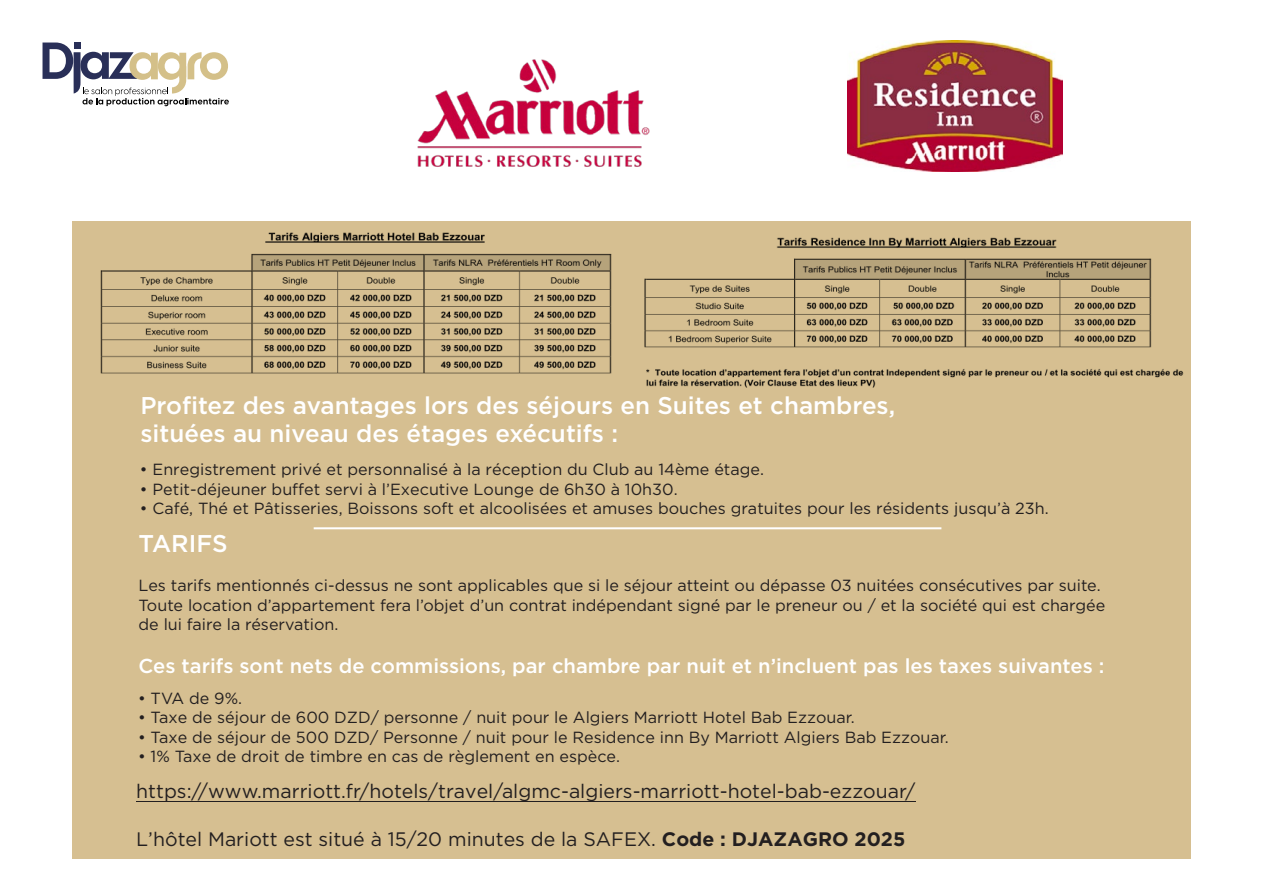
<style>
.page{position:relative;width:1263px;height:893px;background:#fff}
.page>*{position:absolute;margin:0;border:0;box-sizing:border-box;transform-origin:0 0}
.t1{font:500 24.15px/28.7px "Gotham";color:#fff}
.t2{font:500 20.25px "Gotham";color:#fff}
.t3{font:19.5px "Gotham";color:#231f20}
.t4{font:16.2px/19.4px "Gotham";color:#231f20}
.s1{font-weight:700}
</style>
<div class="page">
<svg style="left:43px;top:43px;width:186px;height:63px"></svg>
<img style="left:417px;top:59px;width:233px;height:108px">
<img style="left:848px;top:41px;width:214px;height:131px">
<div style="left:72px;top:222px;width:1119px;height:637px;background:#d6bf91"></div>
<hr style="left:314px;top:527px;width:627px;height:2px;background:#fff">
<img style="left:100px;top:232px;width:512px;height:142px">
<img style="left:644px;top:237px;width:540px;height:151px">
<hr style="left:136px;top:801px;width:779px;height:1px;background:#231f20">
<p class="t1" style="left:140px;top:391px;width:756px">Profitez des avantages lors des séjours en Suites et chambres, situées au niveau des étages exécutifs :</p>
<p class="t4" style="left:140px;top:459px;width:625px">• Enregistrement privé et personnalisé à la réception du Club au 14ème étage.</p>
<p class="t4" style="left:140px;top:479px;width:539px">• Petit-déjeuner buffet servi à l’Executive Lounge de 6h30 à 10h30.</p>
<p class="t4" style="left:140px;top:498px;width:910px">• Café, Thé et Pâtisseries, Boissons soft et alcoolisées et amuses bouches gratuites pour les résidents jusqu’à 23h.</p>
<p class="t1" style="left:139px;top:529px;width:91px">TARIFS</p>
<p class="t4" style="left:139px;top:575px;width:968px">Les tarifs mentionnés ci-dessus ne sont applicables que si le séjour atteint ou dépasse 03 nuitées consécutives par suite.<br>Toute location d’appartement fera l’objet d’un contrat indépendant signé par le preneur ou / et la société qui est chargée de lui faire la réservation.</p>
<p class="t2" style="left:139px;top:653px;width:967px">Ces tarifs sont nets de commissions, par chambre par nuit et n’incluent pas les taxes suivantes :</p>
<p class="t4" style="left:138px;top:688px;width:106px">• TVA de 9%.</p>
<p class="t4" style="left:138px;top:707px;width:718px">• Taxe de séjour de 600 DZD/ personne / nuit pour le Algiers Marriott Hotel Bab Ezzouar.</p>
<p class="t4" style="left:138px;top:727px;width:812px">• Taxe de séjour de 500 DZD/ Personne / nuit pour le Residence inn By Marriott Algiers Bab Ezzouar.</p>
<p class="t4" style="left:138px;top:746px;width:483px">• 1% Taxe de droit de timbre en cas de règlement en espèce.</p>
<p class="t3" style="left:136px;top:779px;width:781px">https://www.marriott.fr/hotels/travel/algmc-algiers-marriott-hotel-bab-ezzouar/</p>
<p class="t3" style="left:136px;top:826px;width:771px">L’hôtel Mariott est situé à 15/20 minutes de la SAFEX. <span class="s1">Code : DJAZAGRO 2025</span></p>
</div>
